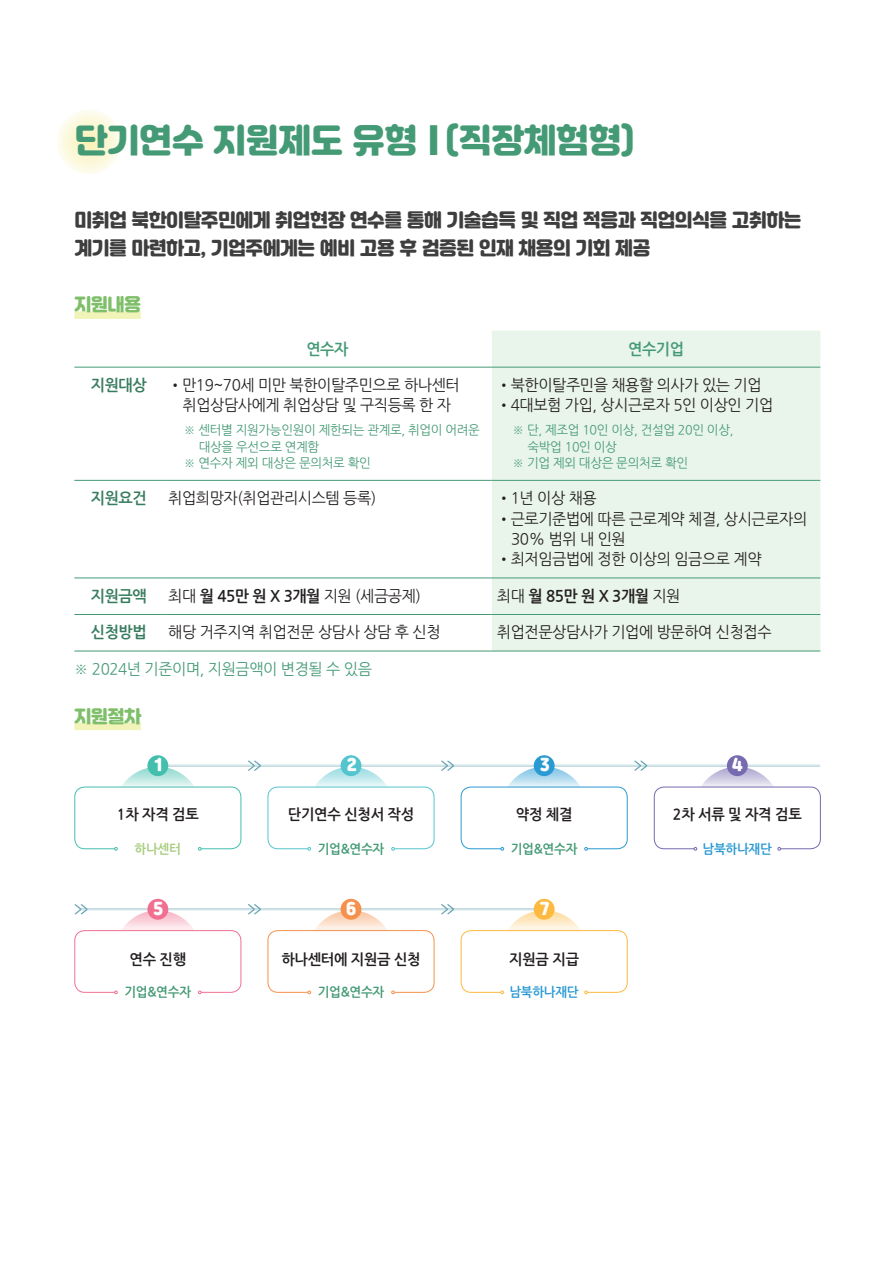
<style>
.page{position:relative;width:893px;height:1263px;background:#fff}
.page>*{position:absolute;margin:0;border:0;box-sizing:border-box;transform-origin:0 0}
.t1{font:33.15px "Jalnan OTF";color:#459a76}
.t2{font:18.45px/28.8px "Jalnan OTF";letter-spacing:-.02em;color:#3e3e3f;scale:.96 1}
.t3{font:17.55px "Jalnan OTF";letter-spacing:-.02em;color:#7fbf6a}
.t4{font:16.5px "Jalnan OTF";color:#fff}
.t5{font:15.6px/20.4px "Nanum Gothic OTF";letter-spacing:-.03em;color:#231f20;text-align:center}
.t6{font:15.6px "Nanum Gothic OTF";letter-spacing:-.03em;color:#459a76}
.t7{font:15.6px "Nanum Gothic OTF Bold";letter-spacing:-.03em;color:#387c5f}
.t8{font:15.6px "Nanum Gothic OTF Bold";letter-spacing:-.03em;color:#231f20}
.t9{font:15.6px "Nanum Gothic OTF Bold";letter-spacing:-.03em;color:#459a76}
.t10{font:14.7px "Nanum Gothic OTF Bold";letter-spacing:-.02em;color:#231f20}
.t11{font:12.9px "Nanum Gothic OTF";letter-spacing:-.03em;color:#459a76}
.t12{font:12.9px "Nanum Gothic OTF Bold";letter-spacing:-.02em;color:#459a76}
.t13{font:12.9px "Nanum Gothic OTF Bold";letter-spacing:-.02em;color:#2a9ad3}
.t14{font:12.9px "Nanum Gothic OTF Bold";color:#a6cc7d}
.s1{font-family:"Nanum Gothic OTF Bold"}
.s2{font-family:"Nanum Gothic OTF"}
</style>
<div class="page">
<svg style="left:57px;top:109px;width:64px;height:65px;background:#fbf8db"></svg>
<div style="left:74px;top:311px;width:67px;height:8px;background:#f1f3b8"></div>
<div style="left:74px;top:723px;width:67px;height:7px;background:#f1f3b8"></div>
<div style="left:492px;top:331px;width:328px;height:320px;background:#e9f5ea"></div>
<hr style="left:74px;top:367px;width:89px;height:1px;background:#459a76">
<hr style="left:163px;top:367px;width:329px;height:1px;background:#459a76">
<hr style="left:492px;top:367px;width:328px;height:1px;background:#459a76">
<hr style="left:74px;top:480px;width:89px;height:1px;background:#459a76">
<hr style="left:163px;top:480px;width:329px;height:1px;background:#459a76">
<hr style="left:492px;top:480px;width:328px;height:1px;background:#459a76">
<hr style="left:74px;top:578px;width:89px;height:1px;background:#459a76">
<hr style="left:163px;top:578px;width:329px;height:1px;background:#459a76">
<hr style="left:492px;top:578px;width:328px;height:1px;background:#459a76">
<hr style="left:74px;top:614px;width:89px;height:1px;background:#459a76">
<hr style="left:163px;top:614px;width:329px;height:1px;background:#459a76">
<hr style="left:492px;top:614px;width:328px;height:1px;background:#459a76">
<hr style="left:74px;top:651px;width:89px;height:1px;background:#459a76">
<hr style="left:163px;top:651px;width:329px;height:1px;background:#459a76">
<hr style="left:492px;top:651px;width:328px;height:1px;background:#459a76">
<svg style="left:74px;top:898px;width:479px;height:33px"></svg>
<svg style="left:115px;top:910px;width:86px;height:20px"></svg>
<svg style="left:308px;top:910px;width:86px;height:20px"></svg>
<svg style="left:501px;top:910px;width:79px;height:20px"></svg>
<div style="left:147px;top:899px;width:21px;height:21px;background:#f17091;border-radius:50%"></div>
<div style="left:341px;top:899px;width:20px;height:21px;background:#f6914d;border-radius:50%"></div>
<div style="left:534px;top:899px;width:21px;height:21px;background:#fdb940;border-radius:50%"></div>
<div style="left:74px;top:930px;width:167px;height:63px;border:1px solid #f17091;border-radius:10px"></div>
<div style="left:268px;top:930px;width:166px;height:63px;border:1px solid #f6914d;border-radius:10px"></div>
<div style="left:461px;top:930px;width:167px;height:63px;border:1px solid #fdb940;border-radius:10px"></div>
<div style="left:309px;top:980px;width:84px;height:24px;background:#fff"></div>
<svg style="left:307px;top:990px;width:4px;height:4px"></svg>
<svg style="left:391px;top:990px;width:4px;height:4px"></svg>
<div style="left:502px;top:980px;width:84px;height:24px;background:#fff"></div>
<svg style="left:584px;top:990px;width:4px;height:4px"></svg>
<div style="left:116px;top:980px;width:83px;height:24px;background:#fff"></div>
<svg style="left:114px;top:990px;width:4px;height:4px"></svg>
<svg style="left:198px;top:990px;width:3px;height:4px"></svg>
<svg style="left:161px;top:755px;width:660px;height:32px"></svg>
<svg style="left:115px;top:767px;width:86px;height:20px"></svg>
<svg style="left:308px;top:767px;width:86px;height:20px"></svg>
<svg style="left:501px;top:767px;width:86px;height:20px"></svg>
<svg style="left:694px;top:767px;width:87px;height:20px"></svg>
<div style="left:147px;top:755px;width:21px;height:21px;background:#45bfad;border-radius:50%"></div>
<div style="left:341px;top:755px;width:20px;height:21px;background:#54c5cf;border-radius:50%"></div>
<div style="left:534px;top:755px;width:21px;height:21px;background:#2a9ad3;border-radius:50%"></div>
<div style="left:727px;top:755px;width:21px;height:21px;background:#766bb0;border-radius:50%"></div>
<div style="left:74px;top:787px;width:167px;height:62px;border:1px solid #45bfad;border-radius:10px"></div>
<div style="left:461px;top:787px;width:167px;height:62px;border:1px solid #2a9ad3;border-radius:10px"></div>
<div style="left:268px;top:787px;width:166px;height:62px;border:1px solid #54c5cf;border-radius:10px"></div>
<div style="left:654px;top:787px;width:167px;height:62px;border:1px solid #766bb0;border-radius:10px"></div>
<div style="left:309px;top:837px;width:84px;height:23px;background:#fff"></div>
<svg style="left:307px;top:847px;width:4px;height:3px"></svg>
<svg style="left:391px;top:847px;width:4px;height:3px"></svg>
<div style="left:116px;top:837px;width:83px;height:23px;background:#fff"></div>
<svg style="left:114px;top:847px;width:4px;height:3px"></svg>
<div style="left:502px;top:837px;width:84px;height:23px;background:#fff"></div>
<svg style="left:584px;top:847px;width:4px;height:3px"></svg>
<div style="left:695px;top:837px;width:84px;height:23px;background:#fff"></div>
<svg style="left:777px;top:847px;width:4px;height:3px"></svg>
<svg style="left:245px;top:757px;width:17px;height:14px"></svg>
<svg style="left:245px;top:900px;width:17px;height:15px"></svg>
<svg style="left:438px;top:900px;width:17px;height:15px"></svg>
<svg style="left:438px;top:757px;width:17px;height:14px"></svg>
<svg style="left:631px;top:757px;width:17px;height:14px"></svg>
<h1 class="t1" style="left:74px;top:117px;width:562px">단기연수 지원제도 유형Ⅰ(직장체험형)</h1>
<p class="t2" style="left:74px;top:207px;width:759px">미취업 북한이탈주민에게 취업현장 연수를 통해 기술습득 및 직업 적응과 직업의식을 고취하는 계기를 마련하고, 기업주에게는 예비 고용 후 검증된 인재 채용의 기회 제공</p>
<p class="t3" style="left:74px;top:293px;width:68px">지원내용</p>
<p class="t9" style="left:306px;top:341px;width:43px">연수자</p>
<p class="t9" style="left:628px;top:341px;width:57px">연수기업</p>
<p class="t7" style="left:91px;top:377px;width:57px">지원대상</p>
<p class="t5" style="left:168px;top:375px;width:293px">• 만19~70세 미만 북한이탈주민으로 하나센터 취업상담사에게 취업상담 및 구직등록 한 자</p>
<p class="t11" style="left:184px;top:423px;width:297px">※ 센터별 지원가능인원이 제한되는 관계로, 취업이 어려운</p>
<p class="t11" style="left:199px;top:440px;width:122px">대상을 우선으로 연계함</p>
<p class="t11" style="left:184px;top:457px;width:188px">※ 연수자 제외 대상은 문의처로 확인</p>
<p class="t5" style="left:497px;top:375px;width:266px">• 북한이탈주민을 채용할 의사가 있는 기업</p>
<p class="t5" style="left:497px;top:396px;width:278px">• 4대보험 가입, 상시근로자 5인 이상인 기업</p>
<p class="t11" style="left:513px;top:423px;width:222px">※ 단, 제조업 10인 이상, 건설업 20인 이상,</p>
<p class="t11" style="left:527px;top:440px;width:91px">숙박업 10인 이상</p>
<p class="t11" style="left:513px;top:457px;width:177px">※ 기업 제외 대상은 문의처로 확인</p>
<p class="t7" style="left:91px;top:491px;width:57px">지원요건</p>
<p class="t5" style="left:168px;top:488px;width:210px">취업희망자(취업관리시스템 등록)</p>
<p class="t5" style="left:497px;top:488px;width:101px">•1년 이상 채용</p>
<p class="t5" style="left:511px;top:509px;width:298px;text-align:left;text-indent:-14px">• 근로기준법에 따른 근로계약 체결, 상시근로자의<br>30% 범위 내 인원</p>
<p class="t5" style="left:497px;top:549px;width:266px">• 최저임금법에 정한 이상의 임금으로 계약</p>
<p class="t7" style="left:91px;top:588px;width:57px">지원금액</p>
<p class="t5" style="left:168px;top:586px;width:254px">최대 <span class="s1">월 45만 원 X 3개월</span> 지원 (세금공제)</p>
<p class="t8" style="left:497px;top:588px;width:185px"><span class="s2">최대</span> 월 85만 원 X 3개월 <span class="s2">지원</span></p>
<p class="t7" style="left:91px;top:625px;width:57px">신청방법</p>
<p class="t5" style="left:168px;top:622px;width:274px">해당 거주지역 취업전문 상담사 상담 후 신청</p>
<p class="t5" style="left:497px;top:622px;width:276px">취업전문상담사가 기업에 방문하여 신청접수</p>
<p class="t6" style="left:74px;top:662px;width:299px">※ 2024년 기준이며, 지원금액이 변경될 수 있음</p>
<p class="t3" style="left:74px;top:704px;width:68px">지원절차</p>
<p class="t4" style="left:154px;top:753px;width:11px">1</p>
<p class="t4" style="left:347px;top:753px;width:12px">2</p>
<p class="t4" style="left:540px;top:753px;width:12px">3</p>
<p class="t4" style="left:732px;top:753px;width:12px">4</p>
<p class="t10" style="left:117px;top:807px;width:83px">1차 자격 검토</p>
<p class="t10" style="left:288px;top:807px;width:128px">단기연수 신청서 작성</p>
<p class="t10" style="left:516px;top:807px;width:58px">약정 체결</p>
<p class="t10" style="left:673px;top:807px;width:130px">2차 서류 및 자격 검토</p>
<p class="t14" style="left:135px;top:842px;width:48px">하나센터</p>
<p class="t12" style="left:318px;top:842px;width:68px">기업&amp;연수자</p>
<p class="t12" style="left:511px;top:842px;width:68px">기업&amp;연수자</p>
<p class="t13" style="left:703px;top:842px;width:71px">남북하나재단</p>
<p class="t4" style="left:153px;top:897px;width:12px">5</p>
<p class="t4" style="left:346px;top:897px;width:12px">6</p>
<p class="t4" style="left:540px;top:897px;width:11px">7</p>
<p class="t10" style="left:130px;top:952px;width:58px">연수 진행</p>
<p class="t10" style="left:281px;top:952px;width:141px">하나센터에 지원금 신청</p>
<p class="t10" style="left:509px;top:952px;width:71px">지원금 지급</p>
<p class="t12" style="left:124px;top:986px;width:68px">기업&amp;연수자</p>
<p class="t12" style="left:318px;top:986px;width:68px">기업&amp;연수자</p>
<p class="t13" style="left:509px;top:986px;width:71px">남북하나재단</p>
</div>
